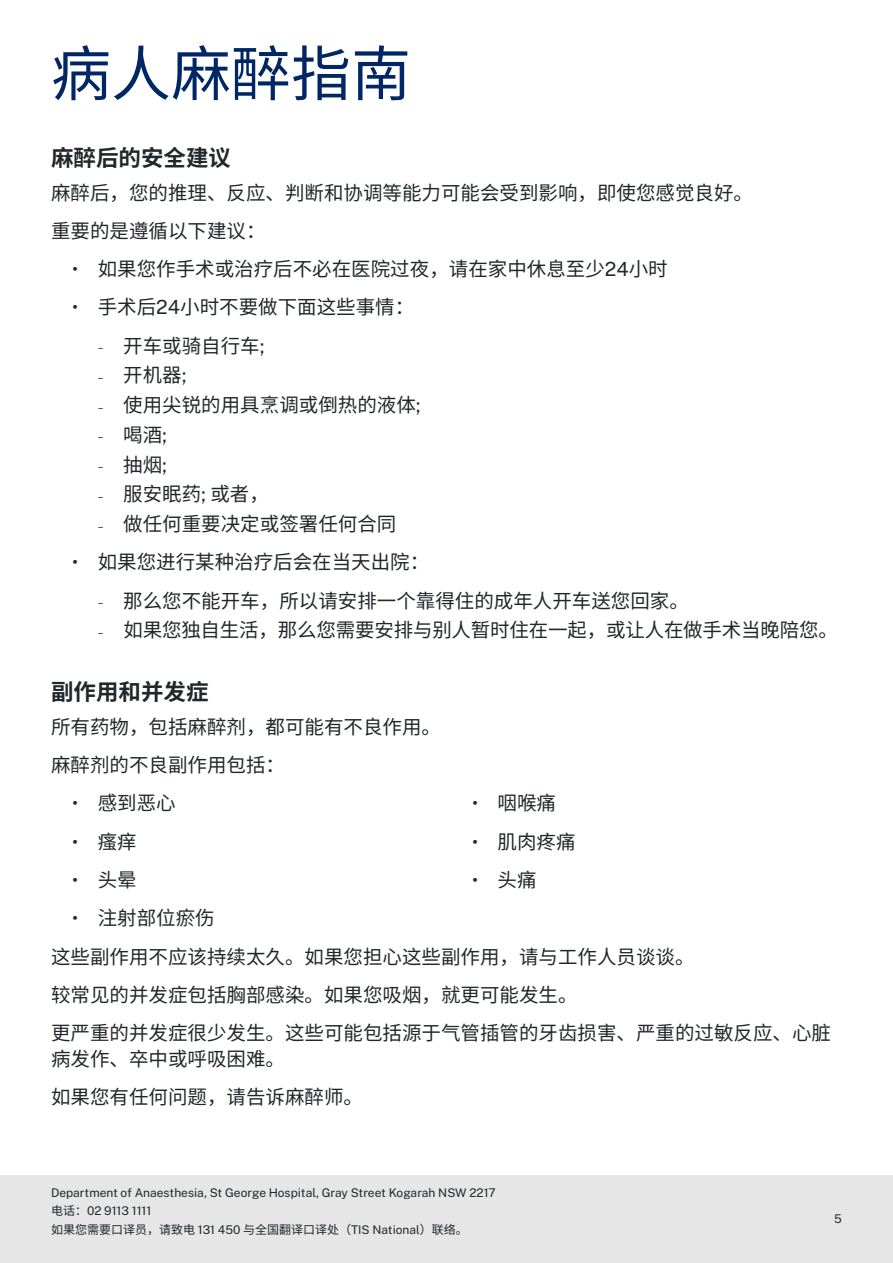
<style>
.page{position:relative;width:893px;height:1263px;background:#fff}
.page>*{position:absolute;margin:0;border:0;box-sizing:border-box;transform-origin:0 0}
.t1{font:60px "Noto Sans CJ Ksc";color:#002664}
.Head{font:700 22.5px "Noto Sans CJ Ksc";color:#22272b}
.Body{font:19.5px/25.5px "Noto Sans CJ Ksc";color:#22272b}
.t2{font:12px/18.6px "Public Sans";color:#22272b}
.t3{font:12px "Noto Sans CJ Ksc";color:#22272b}
.s1{font-family:"Public Sans"}
.s2{font-family:"Public Sans";font-size:10.5px}
.s3{font-family:"Noto Sans CJ Ksc"}
</style>
<div class="page">
<div style="left:0;top:1176px;width:893px;height:87px;background:#e5e6e5"></div>
<h1 class="t1" style="left:51px;top:40px;width:361px">病人麻醉指南</h1>
<p class="Head" style="left:51px;top:145px;width:181px">麻醉后的安全建议</p>
<p class="Body" style="left:51px;top:180px;width:703px">麻醉后，您的推理、反应、判断和协调等能力可能会受到影响，即使您感觉良好。</p>
<p class="Body" style="left:51px;top:218px;width:216px">重要的是遵循以下建议：</p>
<p class="Body" style="left:72px;top:257px;width:597px"><span class="s1">•</span> 如果您作手术或治疗后不必在医院过夜，请在家中休息至少<span class="s1">24</span>小时</p>
<p class="Body" style="left:72px;top:295px;width:343px"><span class="s1">•</span> 手术后<span class="s1">24</span>小时不要做下面这些事情：</p>
<p class="Body" style="left:98px;top:333px;width:168px"><span class="s2">–</span> 开车或骑自行车<span class="s1">;</span></p>
<p class="Body" style="left:98px;top:363px;width:90px"><span class="s2">–</span> 开机器<span class="s1">;</span></p>
<p class="Body" style="left:98px;top:393px;width:324px"><span class="s2">–</span> 使用尖锐的用具烹调或倒热的液体<span class="s1">;</span></p>
<p class="Body" style="left:98px;top:422px;width:71px"><span class="s2">–</span> 喝酒<span class="s1">;</span></p>
<p class="Body" style="left:98px;top:452px;width:71px"><span class="s2">–</span> 抽烟<span class="s1">;</span></p>
<p class="Body" style="left:98px;top:482px;width:173px"><span class="s2">–</span> 服安眠药<span class="s1">;</span> 或者，</p>
<p class="Body" style="left:98px;top:512px;width:300px"><span class="s2">–</span> 做任何重要决定或签署任何合同</p>
<p class="Body" style="left:72px;top:550px;width:359px"><span class="s1">•</span> 如果您进行某种治疗后会在当天出院：</p>
<p class="Body" style="left:98px;top:588px;width:593px"><span class="s2">–</span> 那么您不能开车，所以请安排一个靠得住的成年人开车送您回家。</p>
<p class="Body" style="left:98px;top:618px;width:742px"><span class="s2">–</span> 如果您独自生活，那么您需要安排与别人暂时住在一起，或让人在做手术当晚陪您。</p>
<p class="Head" style="left:51px;top:679px;width:159px">副作用和并发症</p>
<p class="Body" style="left:51px;top:714px;width:392px">所有药物，包括麻醉剂，都可能有不良作用。</p>
<p class="Body" style="left:51px;top:753px;width:236px">麻醉剂的不良副作用包括：</p>
<p class="Body" style="left:72px;top:791px;width:105px"><span class="s1">•</span> 感到恶心</p>
<p class="Body" style="left:72px;top:829px;width:66px"><span class="s1">•</span> 瘙痒</p>
<p class="Body" style="left:72px;top:867px;width:66px"><span class="s1">•</span> 头晕</p>
<p class="Body" style="left:72px;top:906px;width:144px"><span class="s1">•</span> 注射部位瘀伤</p>
<p class="Body" style="left:472px;top:791px;width:86px"><span class="s1">•</span> 咽喉痛</p>
<p class="Body" style="left:472px;top:829px;width:105px"><span class="s1">•</span> 肌肉疼痛</p>
<p class="Body" style="left:472px;top:867px;width:66px"><span class="s1">•</span> 头痛</p>
<p class="Body" style="left:51px;top:944px;width:645px">这些副作用不应该持续太久。如果您担心这些副作用，请与工作人员谈谈。</p>
<p class="Body" style="left:51px;top:982px;width:528px">较常见的并发症包括胸部感染。如果您吸烟，就更可能发生。</p>
<p class="Body" style="left:51px;top:1020px;width:781px">更严重的并发症很少发生。这些可能包括源于气管插管的牙齿损害、严重的过敏反应、心脏病发作、卒中或呼吸困难。</p>
<p class="Body" style="left:51px;top:1084px;width:313px">如果您有任何问题，请告诉麻醉师。</p>
<p class="t2" style="left:51px;top:1182px;width:446px">Department of Anaesthesia, St George Hospital, Gray Street Kogarah NSW 2217<span class="s3">电话：</span>02 9113 1111</p>
<p class="t3" style="left:51px;top:1223px;width:418px">如果您需要口译员，请致电 <span class="s1">131 450</span> 与全国翻译口译处（<span class="s1">TIS National</span>）联络。</p>
<p class="t2" style="left:834px;top:1209px;width:9px">5</p>
</div>
